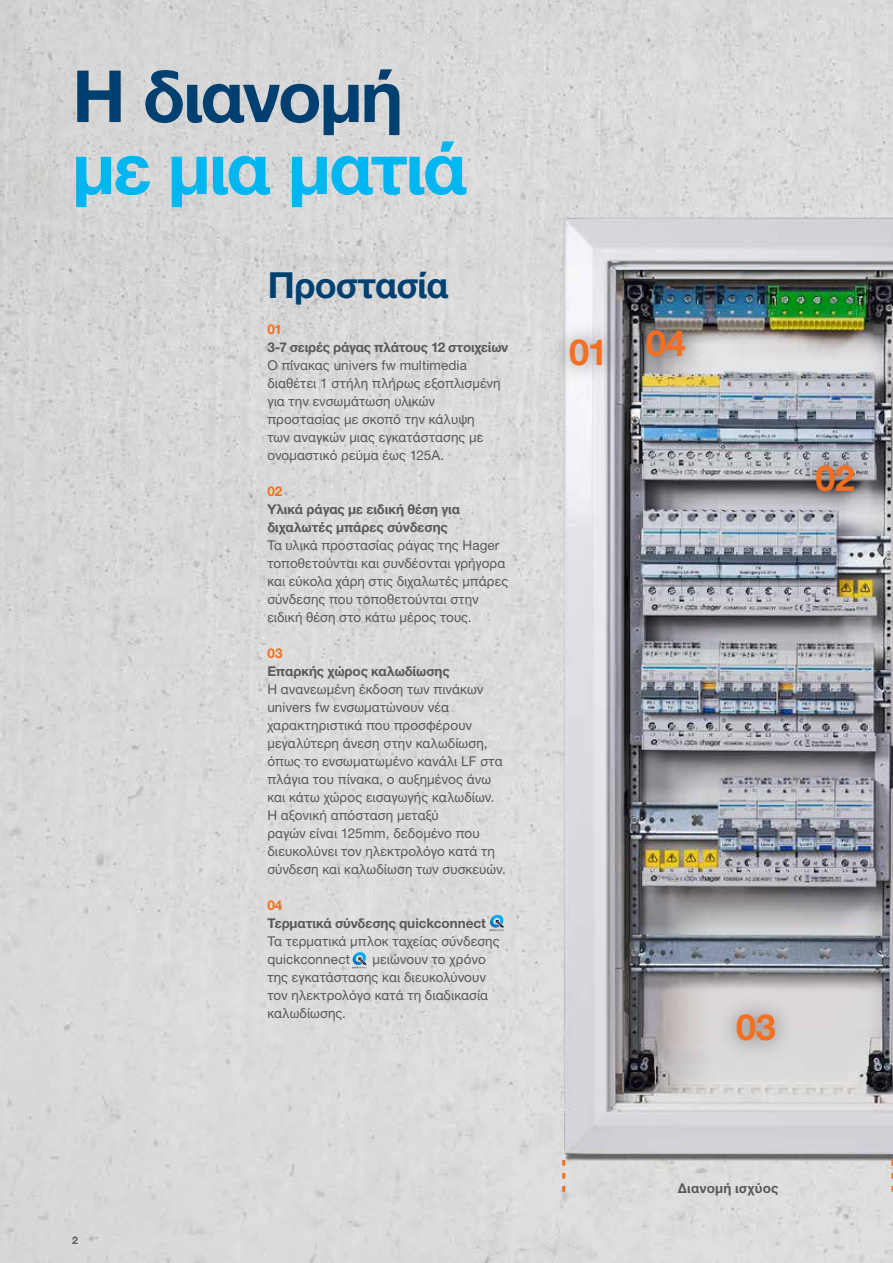
<style>
.page{position:relative;width:893px;height:1263px;background:#fff}
.page>*{position:absolute;margin:0;border:0;box-sizing:border-box;transform-origin:0 0}
.t1{font:700 72px "Helvetica Neue LTW1 G";letter-spacing:-.025em;color:#00b6f1}
.t2{font:700 72px "Helvetica Neue LTW1 G";letter-spacing:-.03em;color:#004071}
.t3{font:700 36px "Helvetica Neue LTW1 G";letter-spacing:-.02em;color:#004071}
.t4{font:700 36px "Helvetica Neue LTW1 G";letter-spacing:-.01em;color:#f36f21}
.t5{font:13.5px/18px "Helvetica Neue LTW1 G";letter-spacing:.01em;color:#58595b}
.t6{font:700 13.5px/18px "Helvetica Neue LTW1 G";letter-spacing:-.005em;color:#58595b}
.t7{font:700 13.5px "Helvetica Neue LTW1 G";letter-spacing:.005em;color:#f36f21}
.t8{font:700 10.5px "Helvetica Neue LTW1 G";color:#58595b}
</style>
<div class="page">
<img style="left:0;top:0;width:893px;height:1263px">
<img style="left:564px;top:165px;width:329px;height:1011px">
<img style="left:564px;top:218px;width:329px;height:935px">
<svg style="left:562px;top:1160px;width:3px;height:32px"></svg>
<svg style="left:891px;top:1160px;width:2px;height:32px"></svg>
<div style="left:551px;top:320px;width:70px;height:64px;background:#000;opacity:.53"></div>
<div style="left:797px;top:446px;width:75px;height:65px;background:#000;opacity:.53"></div>
<div style="left:717px;top:995px;width:77px;height:64px;background:#000;opacity:.53"></div>
<div style="left:628px;top:311px;width:76px;height:64px;background:#000;opacity:.53"></div>
<svg style="left:489px;top:915px;width:15px;height:16px"></svg>
<svg style="left:352px;top:952px;width:15px;height:17px"></svg>
<h1 class="t2" style="left:72px;top:52px;width:333px">Η διανομή</h1>
<h1 class="t1" style="left:72px;top:124px;width:397px">με μια ματιά</h1>
<h2 class="t3" style="left:268px;top:263px;width:182px">Προστασία</h2>
<p class="t8" style="left:72px;top:1233px;width:7px">2</p>
<p class="t7" style="left:267px;top:320px;width:16px">01</p>
<p class="t6" style="left:267px;top:338px;width:243px">3-7 σειρές ράγας πλάτους 12 στοιχείων</p>
<p class="t5" style="left:267px;top:356px;width:235px">Ο πίνακας univers fw multimedia διαθέτει 1 στήλη πλήρως εξοπλισμένη για την ενσωμάτωση υλικών προστασίας με σκοπό την κάλυψη<br>των αναγκών μιας εγκατάστασης με ονομαστικό ρεύμα έως 125A.</p>
<p class="t7" style="left:267px;top:482px;width:17px">02</p>
<p class="t6" style="left:267px;top:500px;width:194px">Υλικά ράγας με ειδική θέση για διχαλωτές μπάρες σύνδεσης</p>
<p class="t5" style="left:267px;top:536px;width:242px">Τα υλικά προστασίας ράγας της Hager τοποθετούνται και συνδέονται γρήγορα και εύκολα χάρη στις διχαλωτές μπάρες σύνδεσης που τοποθετούνται στην ειδική θέση στο κάτω μέρος τους.</p>
<p class="t7" style="left:267px;top:644px;width:17px">03</p>
<p class="t6" style="left:267px;top:662px;width:184px">Επαρκής χώρος καλωδίωσης</p>
<p class="t5" style="left:267px;top:680px;width:240px">Η ανανεωμένη έκδοση των πινάκων univers fw ενσωματώνουν νέα χαρακτηριστικά που προσφέρουν μεγαλύτερη άνεση στην καλωδίωση, όπως το ενσωματωμένο κανάλι LF στα πλάγια του πίνακα, ο αυξημένος άνω και κάτω χώρος εισαγωγής καλωδίων.<br>Η αξονική απόσταση μεταξύ<br>ραγών είναι 125mm, δεδομένο που διευκολύνει τον ηλεκτρολόγο κατά τη σύνδεση και καλωδίωση των συσκευών.</p>
<p class="t7" style="left:267px;top:896px;width:17px">04</p>
<p class="t6" style="left:267px;top:914px;width:220px">Τερματικά σύνδεσης quickconnect</p>
<p class="t5" style="left:267px;top:932px;width:234px">Τα τερματικά μπλοκ ταχείας σύνδεσης quickconnect</p>
<p class="t5" style="left:267px;top:950px;width:222px;text-indent:105px">μειώνουν το χρόνο της εγκατάστασης και διευκολύνουν τον ηλεκτρολόγο κατά τη διαδικασία καλωδίωσης.</p>
<h2 class="t4" style="left:569px;top:330px;width:40px">01</h2>
<h2 class="t4" style="left:646px;top:321px;width:41px">04</h2>
<h2 class="t4" style="left:815px;top:456px;width:41px">02</h2>
<h2 class="t4" style="left:736px;top:1005px;width:41px">03</h2>
<p class="t6" style="left:678px;top:1179px;width:102px">Διανομή ισχύος</p>
</div>
